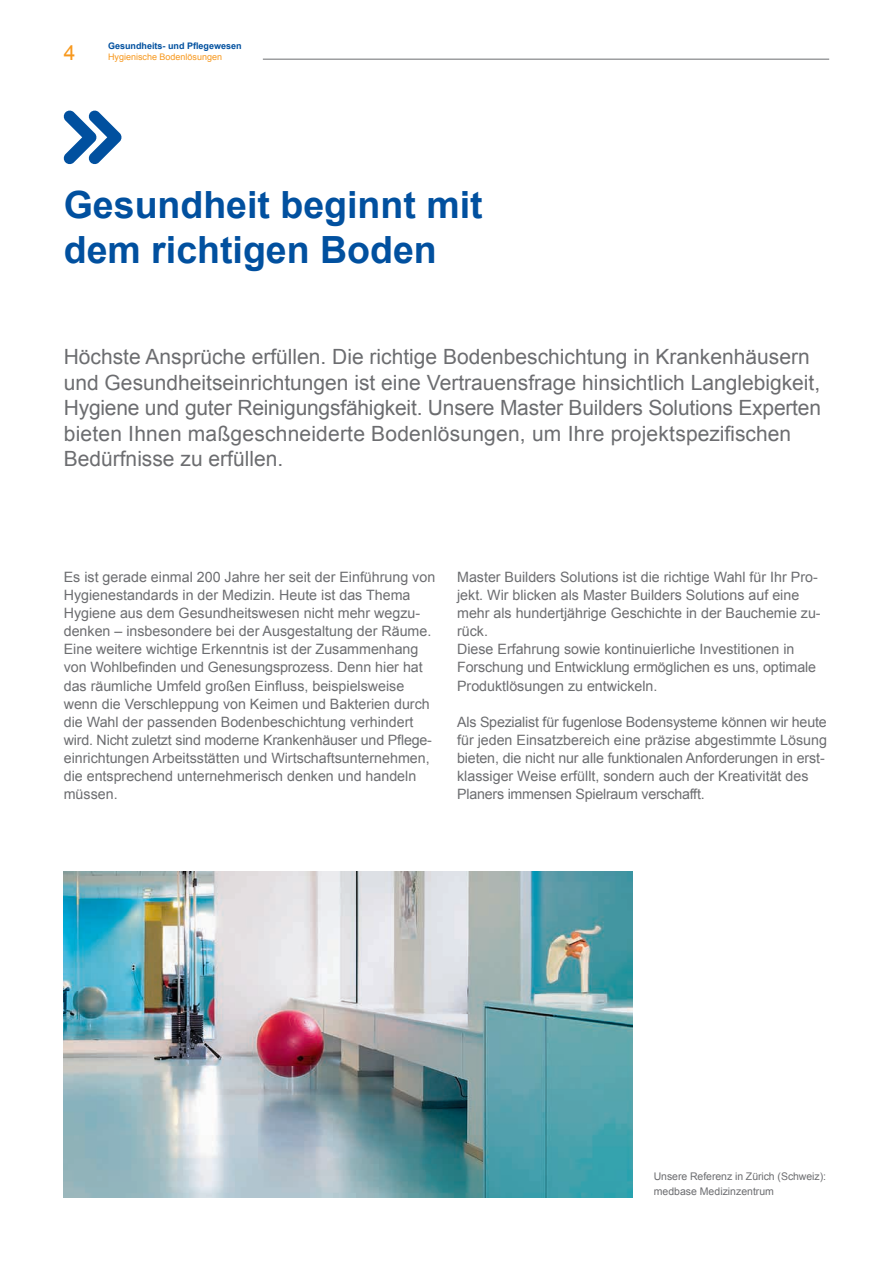
<style>
.page{position:relative;width:893px;height:1263px;background:#fff}
.page>*{position:absolute;margin:0;border:0;box-sizing:border-box;transform-origin:0 0}
.Copy____Headline_1{font:700 37.5px/45px "Arial";color:#01509f}
.Copy____Teaser_text{font:21px/25.5px "Arial";color:#6c6d70}
.t1{font:21px "Arial";color:#f7981d}
.Copy____Continuous_T{font:14.25px/18.1px "Arial";color:#6c6d70}
.Border____Caption_Da{font:10.5px/15px "Arial";letter-spacing:-.005em;color:#6c6d70}
.t2{font:700 9px "Arial";color:#01509f}
.t3{font:9px "Arial";color:#f7981d}
</style>
<div class="page">
<hr style="left:263px;top:59px;width:566px;height:1px;background:#6c6d70">
<img style="left:64px;top:872px;width:568px;height:326px">
<svg style="left:63px;top:110px;width:59px;height:55px"></svg>
<h2 class="t1" style="left:64px;top:38px;width:13px">4</h2>
<p class="t2" style="left:108px;top:40px;width:135px">Gesundheits- und Pflegewesen</p>
<p class="t3" style="left:108px;top:50px;width:116px">Hygienische Bodenlösungen</p>
<p class="Copy____Headline_1" style="left:64px;top:183px;width:420px">Gesundheit beginnt mit dem richtigen Boden</p>
<p class="Copy____Teaser_text" style="left:64px;top:344px;width:759px">Höchste Ansprüche erfüllen. Die richtige Bodenbeschichtung in Krankenhäusern und Gesundheitseinrichtungen ist eine Vertrauensfrage hinsichtlich Langlebigkeit, Hygiene und guter Reinigungsfähigkeit. Unsere Master Builders Solutions Experten bieten Ihnen maßgeschneiderte Bodenlösungen, um Ihre projektspezifischen Bedürfnisse zu erfüllen.</p>
<p class="Copy____Continuous_T" style="left:64px;top:568px;width:373px">Es ist gerade einmal 200 Jahre her seit der Einführung von Hygienestandards in der Medizin. Heute ist das Thema Hygiene aus dem Gesundheitswesen nicht mehr wegzu&shy;denken – insbesondere bei der Ausgestaltung der Räume.<br>Eine weitere wichtige Erkenntnis ist der Zusammenhang von Wohlbefinden und Genesungsprozess. Denn hier hat das räumliche Umfeld großen Einfluss, beispielsweise wenn die Verschleppung von Keimen und Bakterien durch die Wahl der passenden Bodenbeschichtung verhindert wird. Nicht zuletzt sind moderne Krankenhäuser und Pflege&shy;einrichtungen Arbeitsstätten und Wirtschaftsunternehmen, die entsprechend unternehmerisch denken und handeln müssen.</p>
<p class="Copy____Continuous_T" style="left:457px;top:568px;width:365px">Master Builders Solutions ist die richtige Wahl für Ihr Pro&shy;jekt. Wir blicken als Master Builders Solutions auf eine mehr als hundertjährige Geschichte in der Bauchemie zu&shy;rück.<br>Diese Erfahrung sowie kontinuierliche Investitionen in Forschung und Entwicklung ermöglichen es uns, optimale Produktlösungen zu entwickeln.</p>
<p class="Copy____Continuous_T" style="left:457px;top:713px;width:371px">Als Spezialist für fugenlose Bodensysteme können wir heute für jeden Einsatzbereich eine präzise abgestimmte Lösung bieten, die nicht nur alle funktionalen Anforderungen in erst&shy;klassiger Weise erfüllt, sondern auch der Kreativität des Planers immensen Spielraum verschafft.</p>
<p class="Border____Caption_Da" style="left:654px;top:1169px;width:174px">Unsere Referenz in Zürich (Schweiz): medbase Medizinzentrum</p>
</div>
